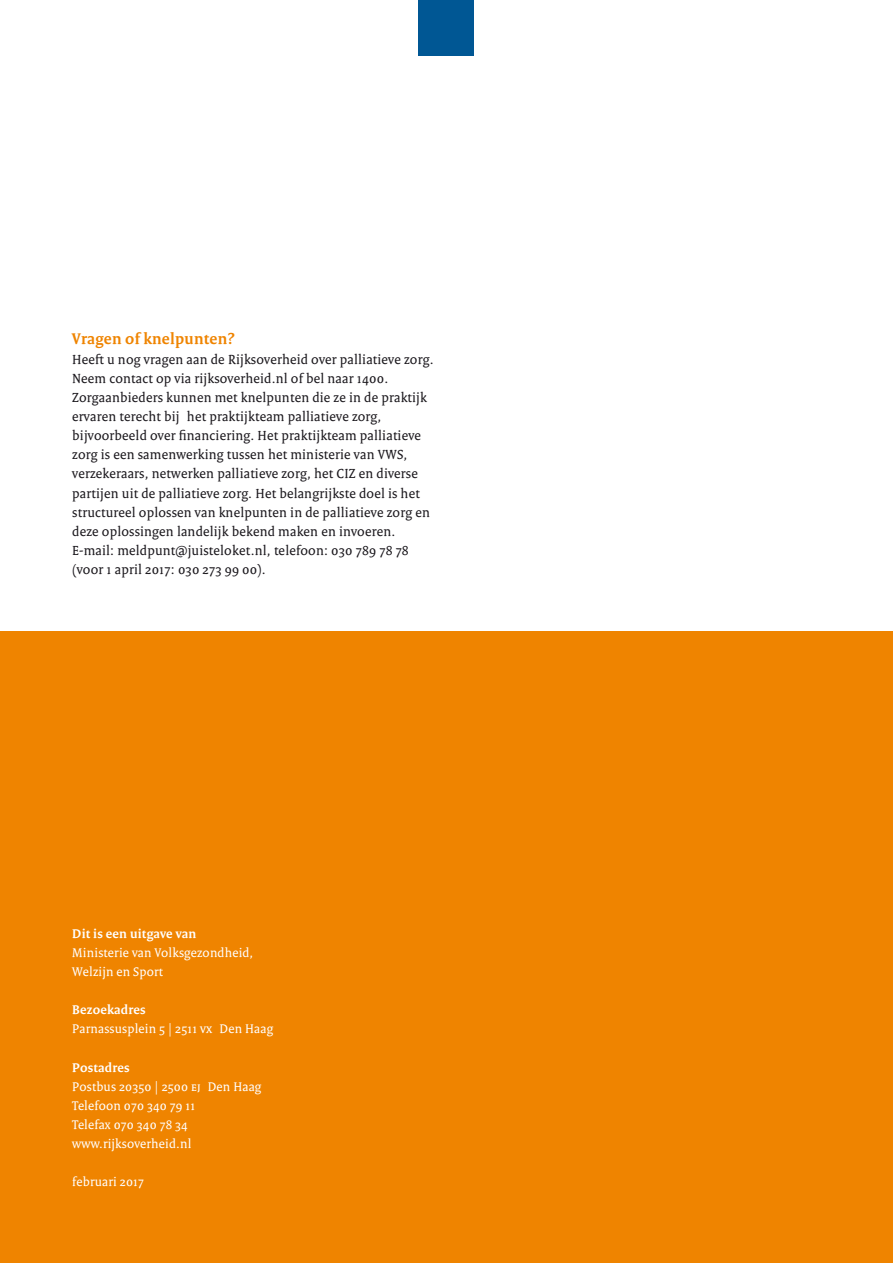
<style>
.page{position:relative;width:893px;height:1263px;background:#fff}
.page>*{position:absolute;margin:0;border:0;box-sizing:border-box;transform-origin:0 0}
.t1{font:700 16.5px "Rijksoverheid Serif";letter-spacing:.015em;color:#ef8400}
.t2{font:14.25px/19.2px "Rijksoverheid Serif";letter-spacing:.015em;color:#1a171c}
.t3{font:13.5px/19.2px "Rijksoverheid Serif";letter-spacing:.015em;color:#fff}
.t4{font:700 13.5px "Rijksoverheid Serif";letter-spacing:.015em;color:#fff}
</style>
<div class="page">
<div style="left:0;top:631px;width:893px;height:632px;background:#ef8400"></div>
<div style="left:419px;top:0;width:55px;height:55px;background:#005794"></div>
<p class="t1" style="left:72px;top:329px;width:164px">Vragen of knelpunten?</p>
<p class="t2" style="left:72px;top:349px;width:363px">Heeft u nog vragen aan de Rijksoverheid over palliatieve zorg.<br>Neem contact op via rijksoverheid.nl of bel naar 1400.<br>Zorgaanbieders kunnen met knelpunten die ze in de praktijk ervaren terecht bij het praktijkteam palliatieve zorg, bijvoorbeeld over financiering. Het praktijkteam palliatieve zorg is een samenwerking tussen het ministerie van VWS, verzekeraars, netwerken palliatieve zorg, het CIZ en diverse partijen uit de palliatieve zorg. Het belangrijkste doel is het structureel oplossen van knelpunten in de palliatieve zorg en deze oplossingen landelijk bekend maken en invoeren.<br>E-mail: meldpunt@juisteloket.nl, telefoon: 030 789 78 78 (voor 1 april 2017: 030 273 99 00).</p>
<p class="t4" style="left:72px;top:925px;width:125px">Dit is een uitgave van</p>
<p class="t3" style="left:72px;top:943px;width:183px">Ministerie van Volksgezondheid,<br>Welzijn en Sport</p>
<p class="t4" style="left:72px;top:1002px;width:75px">Bezoekadres</p>
<p class="t3" style="left:72px;top:1019px;width:202px">Parnassusplein 5 | 2511 vx Den Haag</p>
<p class="t4" style="left:72px;top:1059px;width:59px">Postadres</p>
<p class="t3" style="left:72px;top:1077px;width:191px">Postbus 20350 | 2500 ej Den Haag<br>Telefoon 070 340 79 11<br>Telefax 070 340 78 34 www.rijksoverheid.nl</p>
<p class="t3" style="left:72px;top:1172px;width:73px">februari 2017</p>
</div>
